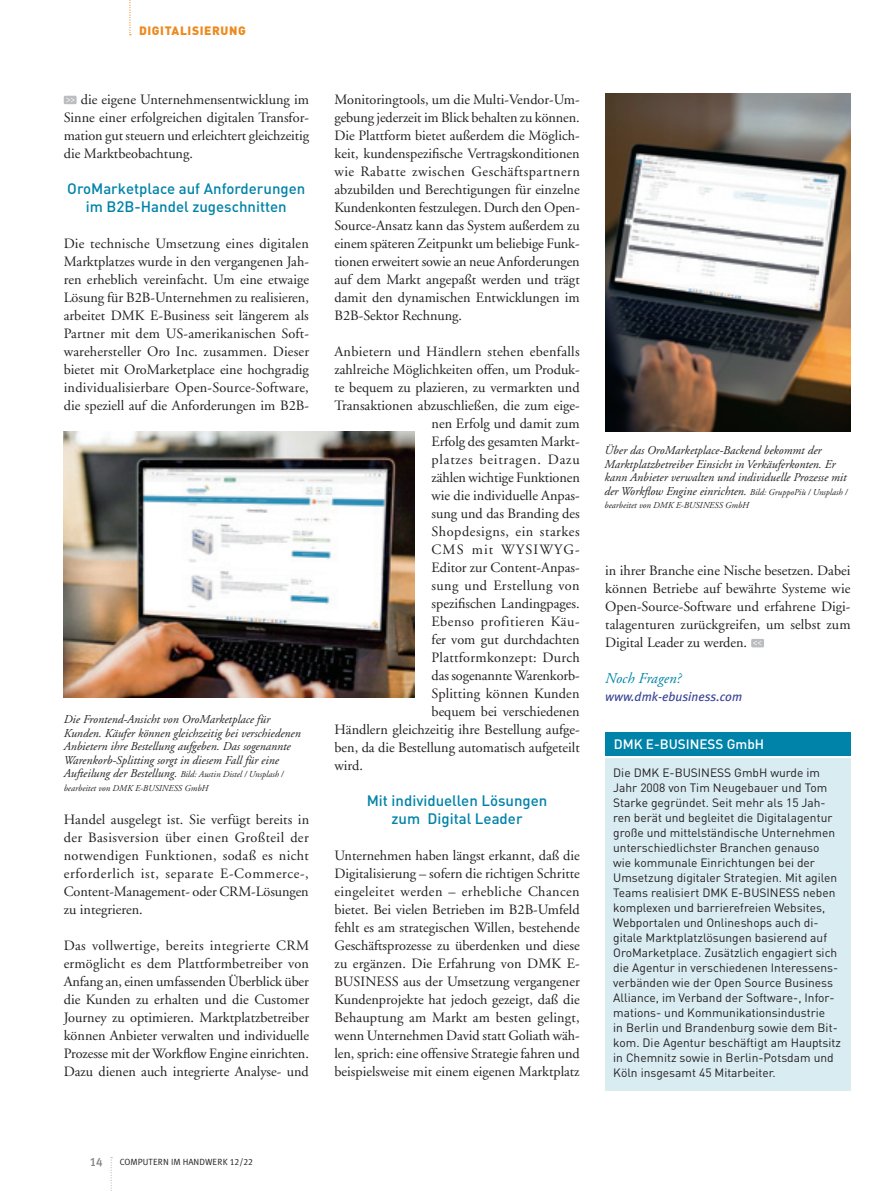
<style>
.page{position:relative;width:893px;height:1191px;background:#fff}
.page>*{position:absolute;margin:0;border:0;box-sizing:border-box;transform-origin:0 0}
._3_Sub_med__mittelgr{font:500 15px/18px "DINOT";color:#0083a9;text-align:center}
._2_Autor_nach_Einlei{font:italic 15px "Adobe Garamond LT";letter-spacing:.01em;color:#0083a9}
._3_Fließtext{font:14.25px/18px "Adobe Garamond LT";color:#231f20;text-align:justify}
._3_Fließtext-2{font:14.25px "Adobe Garamond LT";letter-spacing:.02em;color:#231f20}
._3_Fließtext-3{font:14.25px "Adobe Garamond LT";letter-spacing:.04em;color:#231f20}
._3_Fließtext-4{font:14.25px "Adobe Garamond LT";letter-spacing:.055em;color:#231f20}
._3_Fließtext-5{font:14.25px "Adobe Garamond LT";letter-spacing:.025em;color:#231f20}
._3_Fließtext-6{font:14.25px "Adobe Garamond LT";letter-spacing:.08em;color:#231f20}
._3_Fließtext-7{font:500 13.5px "DINOT";color:#fff}
._3_Fließtext-8{font:italic 12.75px "Meta Plus";color:#364194}
._4_Tabellentext{font:12px/15px "DINOT";color:#231f20}
._3_Bildlegende{font:italic 12px/13.5px "Adobe Garamond LT";color:#231f20}
._2_Einleitung_10_pt{font:900 12px "DINOT";letter-spacing:.05em;color:#ed891d}
._3_Fließtext-9{font:12px "Meta Plus Medium Caps";color:#808285}
._3_Bildlegende-2{font:italic 9px "Adobe Garamond LT";color:#231f20}
._2_Einleitung_10_pt-2{font:9px "Meta Plus Normal Caps";color:#231f20}
.s1{font-size:12px}
.s2{font-size:9px}
</style>
<div class="page">
<svg style="left:111px;top:1157px;width:1px;height:34px"></svg>
<div style="left:64px;top:96px;width:13px;height:8px;background:#bcbdc0;border-radius:2px"></div>
<svg style="left:66px;top:98px;width:8px;height:4px"></svg>
<svg style="left:129px;top:0;width:2px;height:35px"></svg>
<img style="left:64px;top:432px;width:350px;height:265px">
<img style="left:605px;top:94px;width:245px;height:338px">
<div style="left:606px;top:732px;width:245px;height:24px;background:#0083a9"></div>
<div style="left:605px;top:758px;width:245px;height:332px;background:#d9ecf2"></div>
<div style="left:751px;top:639px;width:13px;height:8px;background:#bcbdc0;border-radius:2px"></div>
<svg style="left:753px;top:641px;width:8px;height:4px"></svg>
<p class="_2_Einleitung_10_pt" style="left:139px;top:22px;width:108px">DIGITALISIERUNG</p>
<p class="_3_Fließtext" style="left:64px;top:90px;width:247px;text-indent:17px">die eigene Unternehmensentwicklung im Sinne einer erfolgreichen digitalen Transfor&shy;mation gut steuern und erleichtert gleichzeitig die Marktbeobachtung.</p>
<p class="_3_Sub_med__mittelgr" style="left:67px;top:179px;width:240px">OroMarketplace auf Anforderungen im B2B-Handel zugeschnitten</p>
<p class="_3_Fließtext" style="left:64px;top:234px;width:247px">Die technische Umsetzung eines digitalen Marktplatzes wurde in den vergangenen Jah&shy;ren erheblich vereinfacht. Um eine etwaige Lösung für B2B-Unternehmen zu realisieren, arbeitet DMK E-Business seit längerem als Partner mit dem US-amerikanischen Soft&shy;warehersteller Oro Inc. zusammen. Dieser bietet mit OroMarketplace eine hochgradig individualisierbare Open-Source-Software, die speziell auf die Anforderungen im B2B-</p>
<p class="_3_Bildlegende" style="left:64px;top:712px;width:208px">Die Frontend-Ansicht von OroMarketplace für</p>
<p class="_3_Bildlegende" style="left:64px;top:726px;width:238px">Kunden. Käufer können gleichzeitig bei verschiedenen<br>Anbietern ihre Bestellung aufgeben. Das sogenannte<br>Warenkorb-Splitting sorgt in diesem Fall für eine</p>
<p class="_3_Bildlegende-2" style="left:64px;top:769px;width:221px"><span class="s1">Aufteilung der Bestellung.</span> Bild: Austin Distel / Unsplash /</p>
<p class="_3_Bildlegende-2" style="left:64px;top:782px;width:146px">bearbeitet von DMK E-BUSINESS GmbH</p>
<p class="_3_Fließtext" style="left:64px;top:810px;width:247px">Handel ausgelegt ist. Sie verfügt bereits in der Basisversion über einen Großteil der notwendigen Funktionen, sodaß es nicht erforderlich ist, separate E-Commerce-, Content-Management- oder CRM-Lösungen zu integrieren.</p>
<p class="_3_Fließtext" style="left:64px;top:936px;width:247px">Das vollwertige, bereits integrierte CRM ermöglicht es dem Plattformbetreiber von Anfang an, einen umfassenden Überblick über die Kunden zu erhalten und die Customer Journey zu optimieren. Marktplatzbetreiber können Anbieter verwalten und individuelle Prozesse mit der Workflow Engine einrichten.<br>Dazu dienen auch integrierte Analyse- und</p>
<p class="_3_Fließtext" style="left:334px;top:90px;width:247px">Monitoringtools, um die Multi-Vendor-Um&shy;gebung jederzeit im Blick behalten zu können.<br>Die Plattform bietet außerdem die Möglich&shy;keit, kundenspezifische Vertragskonditionen wie Rabatte zwischen Geschäftspartnern abzubilden und Berechtigungen für einzelne Kundenkonten festzulegen. Durch den Open-Source-Ansatz kann das System außerdem zu einem späteren Zeitpunkt um beliebige Funk&shy;tionen erweitert sowie an neue Anforderungen auf dem Markt angepaßt werden und trägt damit den dynamischen Entwicklungen im B2B-Sektor Rechnung.</p>
<p class="_3_Fließtext-2" style="left:334px;top:343px;width:247px">Anbietern und Händlern stehen ebenfalls</p>
<p class="_3_Fließtext" style="left:334px;top:360px;width:247px">zahlreiche Möglichkeiten offen, um Produk-</p>
<p class="_3_Fließtext" style="left:334px;top:378px;width:247px">te bequem zu plazieren, zu vermarkten und</p>
<p class="_3_Fließtext" style="left:334px;top:396px;width:247px">Transaktionen abzuschließen, die zum eige-</p>
<p class="_3_Fließtext" style="left:432px;top:414px;width:150px">nen Erfolg und damit zum</p>
<p class="_3_Fließtext" style="left:432px;top:432px;width:150px">Erfolg des gesamten Markt-</p>
<p class="_3_Fließtext-4" style="left:432px;top:451px;width:150px">platzes beitragen. Dazu</p>
<p class="_3_Fließtext" style="left:432px;top:468px;width:150px">zählen wichtige Funktionen</p>
<p class="_3_Fließtext" style="left:432px;top:486px;width:150px">wie die individuelle Anpas-</p>
<p class="_3_Fließtext" style="left:432px;top:504px;width:150px">sung und das Branding des</p>
<p class="_3_Fließtext-3" style="left:432px;top:523px;width:150px">Shopdesigns, ein starkes</p>
<p class="_3_Fließtext-6" style="left:432px;top:541px;width:150px">CMS mit WYSIWYG-</p>
<p class="_3_Fließtext" style="left:432px;top:558px;width:150px">Editor zur Content-Anpas-</p>
<p class="_3_Fließtext-5" style="left:432px;top:577px;width:150px">sung und Erstellung von</p>
<p class="_3_Fließtext" style="left:432px;top:594px;width:150px">spezifischen Landingpages.</p>
<p class="_3_Fließtext-3" style="left:432px;top:613px;width:150px">Ebenso profitieren Käu-</p>
<p class="_3_Fließtext" style="left:432px;top:630px;width:150px">fer vom gut durchdachten</p>
<p class="_3_Fließtext-2" style="left:432px;top:649px;width:150px">Plattformkonzept: Durch</p>
<p class="_3_Fließtext" style="left:432px;top:666px;width:150px">das sogenannte Warenkorb-</p>
<p class="_3_Fließtext" style="left:432px;top:684px;width:150px">Splitting können Kunden</p>
<p class="_3_Fließtext" style="left:432px;top:702px;width:150px">bequem bei verschiedenen</p>
<p class="_3_Fließtext" style="left:334px;top:720px;width:247px">Händlern gleichzeitig ihre Bestellung aufge-</p>
<p class="_3_Fließtext" style="left:334px;top:738px;width:247px">ben, da die Bestellung automatisch aufgeteilt</p>
<p class="_3_Fließtext" style="left:334px;top:756px;width:30px">wird.</p>
<p class="_3_Sub_med__mittelgr" style="left:367px;top:791px;width:182px">Mit individuellen Lösungen</p>
<p class="_3_Sub_med__mittelgr" style="left:392px;top:809px;width:132px">zum Digital Leader</p>
<p class="_3_Fließtext" style="left:334px;top:846px;width:247px">Unternehmen haben längst erkannt, daß die Digitalisierung – sofern die richtigen Schritte eingeleitet werden – erhebliche Chancen bietet. Bei vielen Betrieben im B2B-Umfeld fehlt es am strategischen Willen, bestehende Geschäftsprozesse zu überdenken und diese zu ergänzen. Die Erfahrung von DMK E-BUSINESS aus der Umsetzung vergangener Kundenprojekte hat jedoch gezeigt, daß die Behauptung am Markt am besten gelingt, wenn Unternehmen David statt Goliath wäh&shy;len, sprich: eine offensive Strategie fahren und beispielsweise mit einem eigenen Marktplatz</p>
<p class="_3_Bildlegende" style="left:604px;top:443px;width:244px">Über das OroMarketplace-Backend bekommt der Marktplatzbetreiber Einsicht in Verkäuferkonten. Er kann Anbieter verwalten und individuelle Prozesse mit der Workflow Engine einrichten. <span class="s2">Bild: GruppoPiù / Unsplash /</span></p>
<p class="_3_Bildlegende-2" style="left:604px;top:500px;width:146px">bearbeitet von DMK E-BUSINESS GmbH</p>
<p class="_3_Fließtext" style="left:605px;top:561px;width:247px">in ihrer Branche eine Nische besetzen. Dabei können Betriebe auf bewährte Systeme wie Open-Source-Software und erfahrene Digi&shy;talagenturen zurückgreifen, um selbst zum Digital Leader zu werden.</p>
<p class="_2_Autor_nach_Einlei" style="left:605px;top:669px;width:78px">Noch Fragen?</p>
<p class="_3_Fließtext-8" style="left:605px;top:689px;width:138px">www.dmk-ebusiness.com</p>
<p class="_3_Fließtext-7" style="left:614px;top:735px;width:152px">DMK E-BUSINESS GmbH</p>
<p class="_4_Tabellentext" style="left:613px;top:764px;width:229px">Die DMK E-BUSINESS GmbH wurde im Jahr 2008 von Tim Neugebauer und Tom Starke gegründet. Seit mehr als 15 Jah&shy;ren berät und begleitet die Digitalagentur große und mittelständische Unternehmen unterschiedlichster Branchen genauso<br>wie kommunale Einrichtungen bei der Umsetzung digitaler Strategien. Mit agilen Teams realisiert DMK E-BUSINESS neben komplexen und barrierefreien Websites, Webportalen und Onlineshops auch di&shy;gitale Marktplatzlösungen basierend auf OroMarketplace. Zusätzlich engagiert sich die Agentur in verschiedenen Interessens&shy;verbänden wie der Open Source Business Alliance, im Verband der Software-, Infor&shy;mations- und Kommunikationsindustrie<br>in Berlin und Brandenburg sowie dem Bit&shy;kom. Die Agentur beschäftigt am Hauptsitz in Chemnitz sowie in Berlin-Potsdam und Köln insgesamt 45 Mitarbeiter.</p>
<p class="_3_Fließtext-9" style="left:90px;top:1154px;width:14px">14</p>
<p class="_2_Einleitung_10_pt-2" style="left:120px;top:1157px;width:135px">COMPUTERN IM HANDWERK 12/22</p>
</div>
